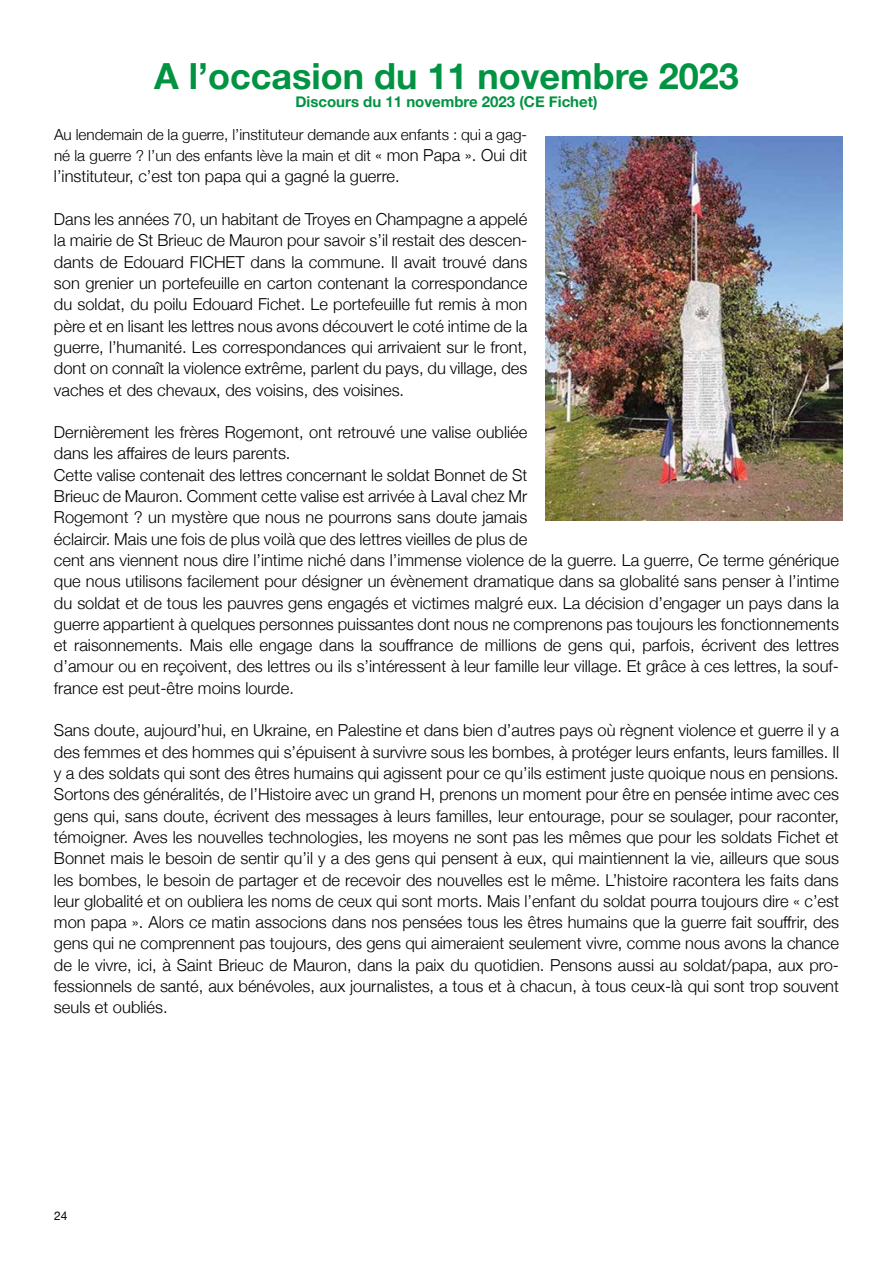
<style>
.page{position:relative;width:893px;height:1263px;background:#fff}
.page>*{position:absolute;margin:0;border:0;box-sizing:border-box;transform-origin:0 0}
.t1{font:700 36px "Helvetica Neue";color:#009342}
.t2{font:300 16.5px/21.3px "Helvetica Neue";color:#000;text-align:justify}
.t3{font:300 15.3px/21.3px "Helvetica Neue";color:#000}
.t4{font:700 15px "Helvetica Neue";color:#009342}
.t5{font:12px "Helvetica Neue";color:#000}
.s1{font-size:16.5px}
</style>
<div class="page">
<img style="left:546px;top:136px;width:296px;height:385px">
<h1 class="t1" style="left:154px;top:48px;width:586px">A l’occasion du 11 novembre 2023</h1>
<p class="t4" style="left:295px;top:90px;width:303px">Discours du 11 novembre 2023 (CE Fichet)</p>
<p class="t3" style="left:54px;top:123px;width:475px">Au lendemain de la guerre, l’instituteur demande aux enfants : qui a gag&shy;né la guerre ? l’un des enfants lève la main et dit <span class="s1">« mon Papa ». Oui dit</span></p>
<p class="t2" style="left:54px;top:165px;width:347px">l’instituteur, c’est ton papa qui a gagné la guerre.</p>
<p class="t2" style="left:54px;top:207px;width:475px">Dans les années 70, un habitant de Troyes en Champagne a appelé la mairie de St Brieuc de Mauron pour savoir s’il restait des descen&shy;dants de Edouard FICHET dans la commune. Il avait trouvé dans son grenier un portefeuille en carton contenant la correspondance du soldat, du poilu Edouard Fichet. Le portefeuille fut remis à mon père et en lisant les lettres nous avons découvert le coté intime de la guerre, l’humanité. Les correspondances qui arrivaient sur le front, dont on connaît la violence extrême, parlent du pays, du village, des vaches et des chevaux, des voisins, des voisines.</p>
<p class="t2" style="left:54px;top:420px;width:786px;text-align:left">Dernièrement les frères Rogemont, ont retrouvé une valise oubliée<br>dans les affaires de leurs parents.<br>Cette valise contenait des lettres concernant le soldat Bonnet de St<br>Brieuc de Mauron. Comment cette valise est arrivée à Laval chez Mr<br>Rogemont ? un mystère que nous ne pourrons sans doute jamais<br>éclaircir. Mais une fois de plus voilà que des lettres vieilles de plus de<br>cent ans viennent nous dire l’intime niché dans l’immense violence de la guerre. La guerre, Ce terme générique que nous utilisons facilement pour désigner un évènement dramatique dans sa globalité sans penser à l’intime du soldat et de tous les pauvres gens engagés et victimes malgré eux. La décision d’engager un pays dans la guerre appartient à quelques personnes puissantes dont nous ne comprenons pas toujours les fonctionnements et raisonnements. Mais elle engage dans la souffrance de millions de gens qui, parfois, écrivent des lettres d’amour ou en reçoivent, des lettres ou ils s’intéressent à leur famille leur village. Et grâce à ces lettres, la souf&shy;france est peut-être moins lourde.</p>
<p class="t2" style="left:54px;top:719px;width:786px">Sans doute, aujourd’hui, en Ukraine, en Palestine et dans bien d’autres pays où règnent violence et guerre il y a des femmes et des hommes qui s’épuisent à survivre sous les bombes, à protéger leurs enfants, leurs familles. Il y a des soldats qui sont des êtres humains qui agissent pour ce qu’ils estiment juste quoique nous en pensions.<br>Sortons des généralités, de l’Histoire avec un grand H, prenons un moment pour être en pensée intime avec ces gens qui, sans doute, écrivent des messages à leurs familles, leur entourage, pour se soulager, pour raconter, témoigner. Aves les nouvelles technologies, les moyens ne sont pas les mêmes que pour les soldats Fichet et Bonnet mais le besoin de sentir qu’il y a des gens qui pensent à eux, qui maintiennent la vie, ailleurs que sous les bombes, le besoin de partager et de recevoir des nouvelles est le même. L’histoire racontera les faits dans leur globalité et on oubliera les noms de ceux qui sont morts. Mais l’enfant du soldat pourra toujours dire « c’est mon papa ». Alors ce matin associons dans nos pensées tous les êtres humains que la guerre fait souffrir, des gens qui ne comprennent pas toujours, des gens qui aimeraient seulement vivre, comme nous avons la chance de le vivre, ici, à Saint Brieuc de Mauron, dans la paix du quotidien. Pensons aussi au soldat/papa, aux pro&shy;fessionnels de santé, aux bénévoles, aux journalistes, a tous et à chacun, à tous ceux-là qui sont trop souvent seuls et oubliés.</p>
<p class="t5" style="left:54px;top:1207px;width:15px">24</p>
</div>
